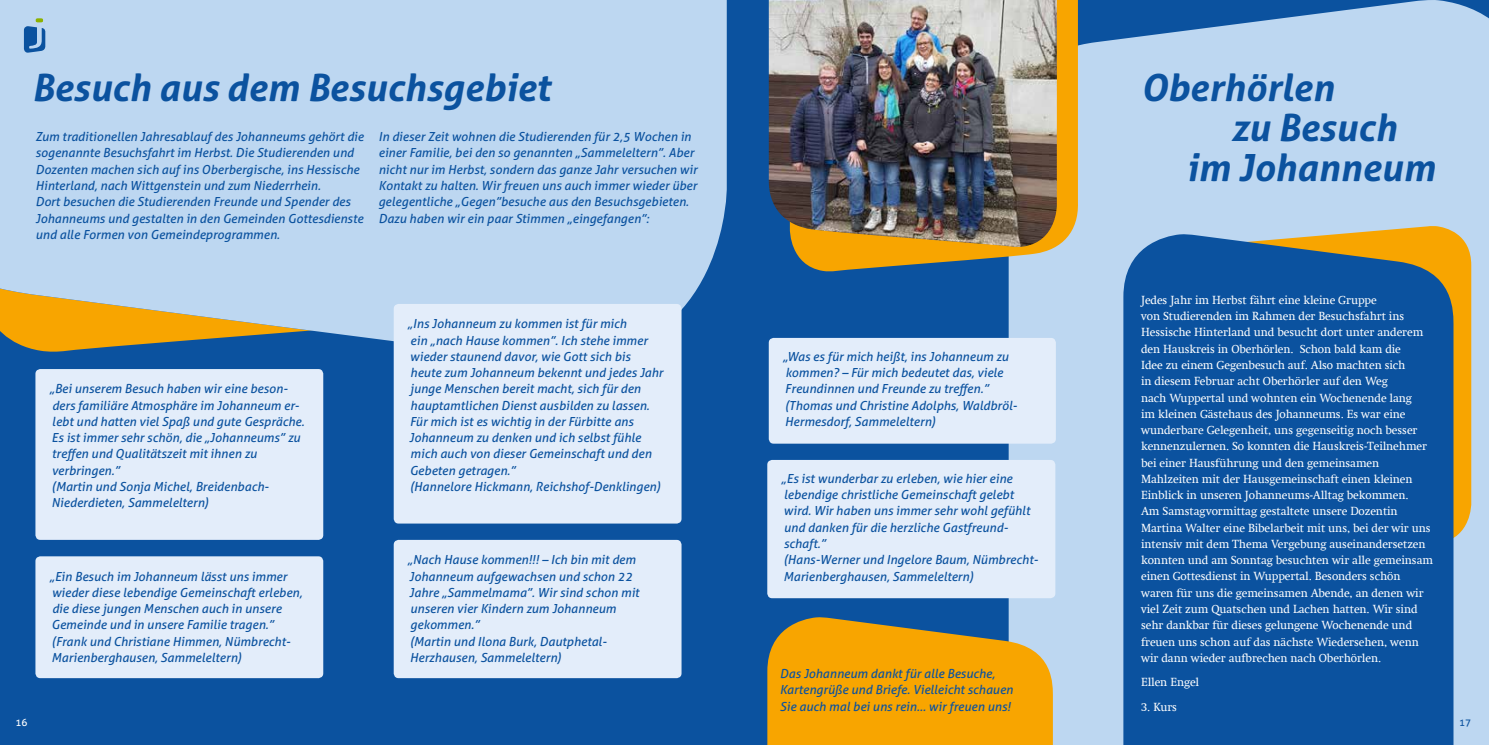
<style>
.page{position:relative;width:1489px;height:745px;background:#fff}
.page>*{position:absolute;margin:0;border:0;box-sizing:border-box;transform-origin:0 0}
.t1{font:italic 700 37.5px "Aller";color:#0b529f}
.t2{font:italic 12.5px/16.2px "Aller";color:#0b529f}
.t3{font:11.88px/16.2px "Swift Com";letter-spacing:-.01em;color:#fff}
.t4{font:10px "Aller";color:#fff}
.t5{font:10px "Aller";color:#0b529f}
</style>
<div class="page">
<div style="left:0;top:0;width:1488px;height:744px;background:#0b529f"></div>
<svg style="left:0;top:0;width:726px;height:361px;fill:#bdd7f1"></svg>
<div style="left:1005px;top:0;width:483px;height:744px;background:#bdd7f1"></div>
<div style="left:35px;top:369px;width:288px;height:170px;background:#e3edfa;border-radius:5px"></div>
<svg style="left:1195px;top:226px;width:275px;height:317px;fill:#f8a500"></svg>
<div style="left:768px;top:338px;width:287px;height:105px;background:#e3edfa;border-radius:5px"></div>
<div style="left:394px;top:539px;width:287px;height:138px;background:#e3edfa;border-radius:5px"></div>
<div style="left:35px;top:556px;width:288px;height:121px;background:#e3edfa;border-radius:5px"></div>
<div style="left:394px;top:304px;width:287px;height:219px;background:#e3edfa;border-radius:5px"></div>
<div style="left:767px;top:459px;width:288px;height:139px;background:#e3edfa;border-radius:5px"></div>
<svg style="left:24px;top:18px;width:21px;height:35px"></svg>
<svg style="left:1123px;top:234px;width:332px;height:510px"></svg>
<svg style="left:793px;top:0;width:286px;height:271px;fill:#f8a500"></svg>
<img style="left:768px;top:0;width:288px;height:247px">
<svg style="left:767px;top:616px;width:287px;height:128px"></svg>
<h1 class="t1" style="left:32px;top:64px;width:520px">Besuch aus dem Besuchsgebiet</h1>
<h1 class="t1" style="left:1140px;top:64px;width:194px">Oberhörlen</h1>
<h1 class="t1" style="left:1230px;top:104px;width:167px">zu Besuch</h1>
<h1 class="t1" style="left:1185px;top:144px;width:250px">im Johanneum</h1>
<p class="t2" style="left:35px;top:128px;width:330px">Zum traditionellen Jahresablauf des Johanneums gehört die sogenannte Besuchsfahrt im Herbst. Die Studierenden und Dozenten machen sich auf ins Oberbergische, ins Hessische Hinterland, nach Wittgenstein und zum Niederrhein.<br>Dort besuchen die Studierenden Freunde und Spender des Johanneums und gestalten in den Gemeinden Gottesdienste und alle Formen von Gemeindeprogrammen.</p>
<p class="t2" style="left:378px;top:128px;width:320px">In dieser Zeit wohnen die Studierenden für 2,5 Wochen in einer Familie, bei den so genannten „Sammeleltern”. Aber nicht nur im Herbst, sondern das ganze Jahr versuchen wir Kontakt zu halten. Wir freuen uns auch immer wieder über gelegentliche „Gegen”besuche aus den Besuchsgebieten.<br>Dazu haben wir ein paar Stimmen „eingefangen”:</p>
<p class="t2" style="left:49px;top:380px;width:256px">„Bei unserem Besuch haben wir eine beson&shy;ders familiäre Atmosphäre im Johanneum er&shy;lebt und hatten viel Spaß und gute Gespräche.<br>Es ist immer sehr schön, die „Johanneums” zu treffen und Qualitätszeit mit ihnen zu verbringen.”<br>(Martin und Sonja Michel, Breidenbach-Niederdieten, Sammeleltern)</p>
<p class="t2" style="left:49px;top:567px;width:254px">„Ein Besuch im Johanneum lässt uns immer wieder diese lebendige Gemeinschaft erleben, die diese jungen Menschen auch in unsere Gemeinde und in unsere Familie tragen.” (Frank und Christiane Himmen, Nümbrecht-Marienberghausen, Sammeleltern)</p>
<p class="t2" style="left:407px;top:315px;width:257px">„Ins Johanneum zu kommen ist für mich<br>ein „nach Hause kommen”. Ich stehe immer wieder staunend davor, wie Gott sich bis<br>heute zum Johanneum bekennt und jedes Jahr junge Menschen bereit macht, sich für den hauptamtlichen Dienst ausbilden zu lassen.<br>Für mich ist es wichtig in der Fürbitte ans Johanneum zu denken und ich selbst fühle mich auch von dieser Gemeinschaft und den Gebeten getragen.”<br>(Hannelore Hickmann, Reichshof-Denklingen)</p>
<p class="t2" style="left:407px;top:551px;width:233px">„Nach Hause kommen!!! – Ich bin mit dem<br>Johanneum aufgewachsen und schon 22<br>Jahre „Sammelmama”. Wir sind schon mit unseren vier Kindern zum Johanneum gekommen.”<br>(Martin und Ilona Burk, Dautphetal-<br>Herzhausen, Sammeleltern)</p>
<p class="t2" style="left:782px;top:348px;width:236px">„Was es für mich heißt, ins Johanneum zu kommen? – Für mich bedeutet das, viele Freundinnen und Freunde zu treffen.” (Thomas und Christine Adolphs, Waldbröl-Hermesdorf, Sammeleltern)</p>
<p class="t2" style="left:781px;top:470px;width:258px">„Es ist wunderbar zu erleben, wie hier eine lebendige christliche Gemeinschaft gelebt wird. Wir haben uns immer sehr wohl gefühlt und danken für die herzliche Gastfreund&shy;schaft.”<br>(Hans-Werner und Ingelore Baum, Nümbrecht-Marienberghausen, Sammeleltern)</p>
<p class="t2" style="left:780px;top:665px;width:235px">Das Johanneum dankt für alle Besuche,<br>Kartengrüße und Briefe. Vielleicht schauen<br>Sie auch mal bei uns rein… wir freuen uns!</p>
<p class="t3" style="left:1141px;top:291px;width:293px">Jedes Jahr im Herbst fährt eine kleine Gruppe<br>von Studierenden im Rahmen der Besuchsfahrt ins Hessische Hinterland und besucht dort unter anderem den Hauskreis in Oberhörlen. Schon bald kam die<br>Idee zu einem Gegenbesuch auf. Also machten sich<br>in diesem Februar acht Oberhörler auf den Weg<br>nach Wuppertal und wohnten ein Wochenende lang<br>im kleinen Gästehaus des Johanneums. Es war eine wunderbare Gelegenheit, uns gegenseitig noch besser kennenzulernen. So konnten die Hauskreis-Teilnehmer bei einer Hausführung und den gemeinsamen Mahlzeiten mit der Hausgemeinschaft einen kleinen Einblick in unseren Johanneums-Alltag bekommen.<br>Am Samstagvormittag gestaltete unsere Dozentin Martina Walter eine Bibelarbeit mit uns, bei der wir uns intensiv mit dem Thema Vergebung auseinandersetzen konnten und am Sonntag besuchten wir alle gemeinsam einen Gottesdienst in Wuppertal. Besonders schön waren für uns die gemeinsamen Abende, an denen wir viel Zeit zum Quatschen und Lachen hatten. Wir sind sehr dankbar für dieses gelungene Wochenende und freuen uns schon auf das nächste Wiedersehen, wenn wir dann wieder aufbrechen nach Oberhörlen.</p>
<p class="t3" style="left:1141px;top:673px;width:60px">Ellen Engel</p>
<p class="t3" style="left:1141px;top:698px;width:37px">3. Kurs</p>
<p class="t4" style="left:15px;top:716px;width:13px">16</p>
<p class="t5" style="left:1458px;top:715px;width:14px">17</p>
</div>
